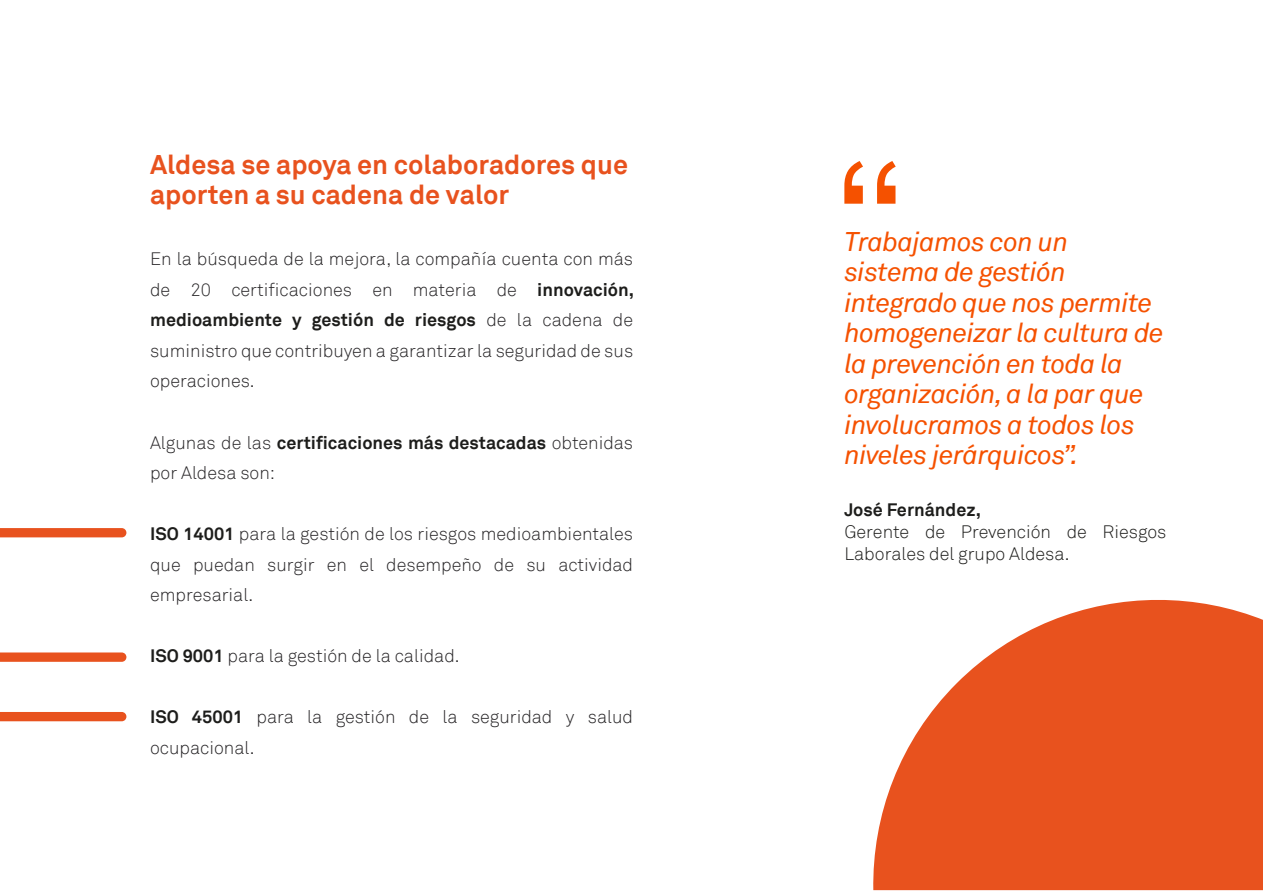
<style>
.page{position:relative;width:1263px;height:893px;background:#fff}
.page>*{position:absolute;margin:0;border:0;box-sizing:border-box;transform-origin:0 0}
.t1{font:italic 27px/30.6px "Akkurat";letter-spacing:-.02em;color:#f55100}
.t2{font:700 27px/30.6px "Akkurat";color:#e8521e}
.t3{font:300 18px/30.6px "Akkurat";color:#282628;text-align:justify}
.t4{font:300 18px/21.6px "Akkurat";color:#1d1d1b}
.t5{font:700 18px "Akkurat";color:#1d1d1b}
.s1{font-weight:700;color:#1d1d1b}
</style>
<div class="page">
<svg style="left:873px;top:600px;width:390px;height:290px;fill:#e8521e"></svg>
<svg style="left:844px;top:161px;width:52px;height:43px"></svg>
<svg style="left:0;top:528px;width:126px;height:9px"></svg>
<svg style="left:0;top:652px;width:126px;height:10px"></svg>
<svg style="left:0;top:712px;width:126px;height:9px"></svg>
<h1 class="t2" style="left:150px;top:149px;width:479px">Aldesa se apoya en colaboradores que aporten a su cadena de valor</h1>
<p class="t3" style="left:150px;top:245px;width:485px">En la búsqueda de la mejora, la compañía cuenta con más de 20 certificaciones en materia de <span class="s1">innovación, medioambiente y gestión de riesgos</span> de la cadena de suministro que contribuyen a garantizar la seguridad de sus operaciones.</p>
<p class="t3" style="left:150px;top:429px;width:485px">Algunas de las <span class="s1">certificaciones más destacadas</span> obtenidas por Aldesa son:</p>
<p class="t3" style="left:150px;top:520px;width:484px"><span class="s1">ISO 14001</span> para la gestión de los riesgos medioambientales que puedan surgir en el desempeño de su actividad empresarial.</p>
<p class="t3" style="left:150px;top:642px;width:311px"><span class="s1">ISO 9001</span> para la gestión de la calidad.</p>
<p class="t3" style="left:150px;top:703px;width:484px"><span class="s1">ISO 45001</span> para la gestión de la seguridad y salud ocupacional.</p>
<h1 class="t1" style="left:844px;top:229px;width:321px">Trabajamos con un sistema de gestión integrado que nos permite homogeneizar la cultura de la prevención en toda la organización, a la par que involucramos a todos los niveles jerárquicos”.</h1>
<p class="t5" style="left:844px;top:499px;width:138px">José Fernández,</p>
<p class="t4" style="left:844px;top:523px;width:324px">Gerente de Prevención de Riesgos<br>Laborales del grupo Aldesa.</p>
</div>
